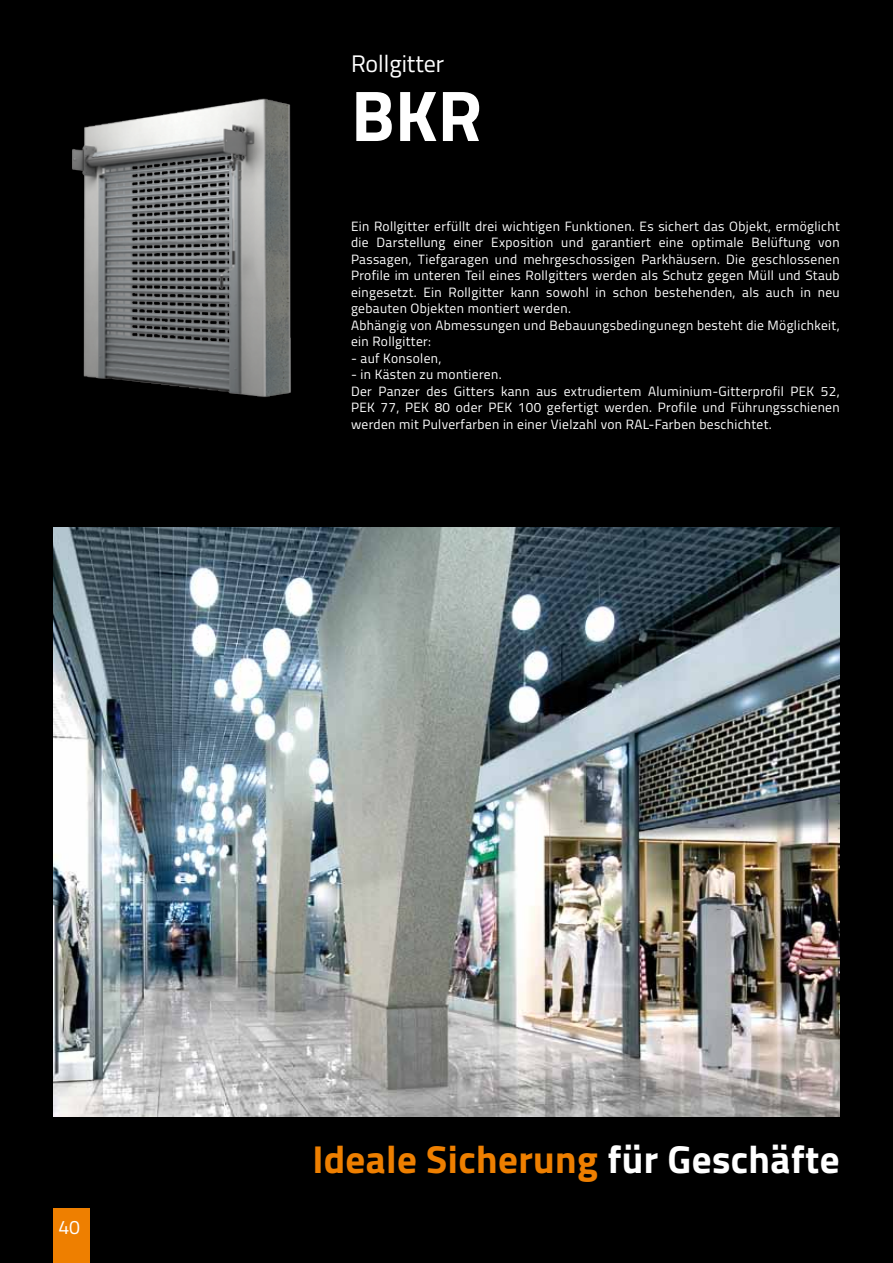
<style>
.page{position:relative;width:893px;height:1263px;background:#000}
.page>*{position:absolute;margin:0;border:0;box-sizing:border-box;transform-origin:0 0}
.t1{font:700 72px "Titillium";color:#fff}
.t2{font:700 39px "Titillium";letter-spacing:.01em;color:#ee7f00}
.t3{font:24px "Titillium";color:#fff}
.t4{font:19.5px "Titillium";color:#fff}
.t5{font:13.5px/16.5px "Titillium";letter-spacing:.025em;color:#fff}
.s1{color:#fff}
</style>
<div class="page">
<div style="left:53px;top:1209px;width:37px;height:54px;background:#ee7f00"></div>
<img style="left:53px;top:527px;width:787px;height:590px">
<img style="left:72px;top:98px;width:219px;height:299px">
<h3 class="t3" style="left:351px;top:46px;width:95px">Rollgitter</h3>
<h1 class="t1" style="left:351px;top:61px;width:133px">BKR</h1>
<p class="t5" style="left:351px;top:217px;width:490px">Ein Rollgitter erfüllt drei wichtigen Funktionen. Es sichert das Objekt, ermöglicht die Darstellung einer Exposition und garantiert eine optimale Belüftung von Passagen, Tiefgaragen und mehrgeschossigen Parkhäusern. Die geschlossenen Profile im unteren Teil eines Rollgitters werden als Schutz gegen Müll und Staub eingesetzt. Ein Rollgitter kann sowohl in schon bestehenden, als auch in neu gebauten Objekten montiert werden.<br>Abhängig von Abmessungen und Bebauungsbedingunegn besteht die Möglichkeit, ein Rollgitter:</p>
<p class="t5" style="left:351px;top:349px;width:92px">- auf Konsolen,</p>
<p class="t5" style="left:351px;top:365px;width:490px">- in Kästen zu montieren.<br>Der Panzer des Gitters kann aus extrudiertem Aluminium-Gitterprofil PEK 52, PEK 77, PEK 80 oder PEK 100 gefertigt werden. Profile und Führungsschienen werden mit Pulverfarben in einer Vielzahl von RAL-Farben beschichtet.</p>
<h3 class="t4" style="left:58px;top:1213px;width:23px">40</h3>
<h2 class="t2" style="left:312px;top:1129px;width:529px">Ideale Sicherung <span class="s1">für Geschäfte</span></h2>
</div>
